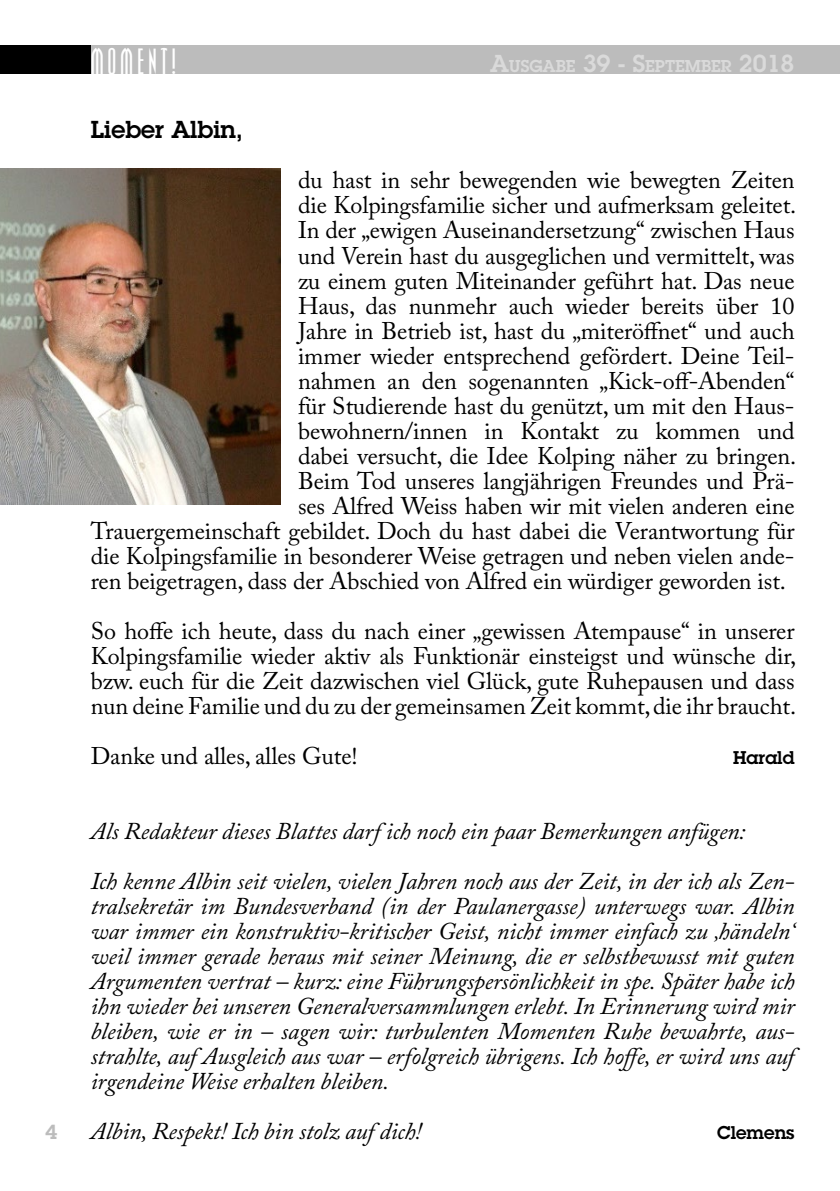
<style>
.page{position:relative;width:840px;height:1191px;background:#fff}
.page>*{position:absolute;margin:0;border:0;box-sizing:border-box;transform-origin:0 0}
.t1{font:38px "Pritchard";letter-spacing:.1em;color:#fff}
.t2{font:24px/25px "Adobe Caslon Pro";letter-spacing:-.005em;color:#000;text-align:justify}
.t3{font:italic 24px/25px "Adobe Caslon Pro";letter-spacing:-.005em;color:#000}
.t4{font:600 24px "Lubalin Graph Std";color:#000}
.t5{font:600 20px "Lubalin Graph Std";color:#bcbcbc}
.t6{font:600 18px "Lubalin Graph Std";color:#000}
.t7{font:600 16.8px "Lubalin Graph Std";color:#dadada}
.s1{font-size:24px}
</style>
<div class="page">
<div style="left:17px;top:45px;width:822px;height:29px;background:#bcbcbc"></div>
<div style="left:0;top:45px;width:91px;height:29px;background:#000"></div>
<img style="left:0;top:169px;width:281px;height:335px">
<p class="t5" style="left:45px;top:1118px;width:13px">4</p>
<h1 class="t1" style="left:91px;top:42px;width:87px">MOMENT!</h1>
<p class="t4" style="left:91px;top:114px;width:154px">Lieber Albin,</p>
<p class="t7" style="left:490px;top:55px;width:306px"><span class="s1">A</span>USGABE <span class="s1">39 - S</span>EPTEMBER <span class="s1">2018</span></p>
<p class="t2" style="left:298px;top:168px;width:498px">du hast in sehr bewegenden wie bewegten Zeiten</p>
<p class="t2" style="left:298px;top:193px;width:499px">die Kolpingsfamilie sicher und aufmerksam geleitet.</p>
<p class="t2" style="left:298px;top:218px;width:497px">In der „ewigen Auseinandersetzung“ zwischen Haus</p>
<p class="t2" style="left:298px;top:243px;width:498px">und Verein hast du ausgeglichen und vermittelt, was</p>
<p class="t2" style="left:298px;top:268px;width:498px">zu einem guten Miteinander geführt hat. Das neue</p>
<p class="t2" style="left:298px;top:293px;width:497px">Haus, das nunmehr auch wieder bereits über 10</p>
<p class="t2" style="left:298px;top:318px;width:498px">Jahre in Betrieb ist, hast du „miteröffnet“ und auch</p>
<p class="t2" style="left:298px;top:343px;width:498px">immer wieder entsprechend gefördert. Deine Teil-</p>
<p class="t2" style="left:298px;top:368px;width:498px">nahmen an den sogenannten „Kick-off-Abenden“</p>
<p class="t2" style="left:298px;top:393px;width:498px">für Studierende hast du genützt, um mit den Haus-</p>
<p class="t2" style="left:298px;top:418px;width:498px">bewohnern/innen in Kontakt zu kommen und</p>
<p class="t2" style="left:298px;top:443px;width:499px">dabei versucht, die Idee Kolping näher zu bringen.</p>
<p class="t2" style="left:298px;top:468px;width:498px">Beim Tod unseres langjährigen Freundes und Prä-</p>
<p class="t2" style="left:298px;top:493px;width:498px">ses Alfred Weiss haben wir mit vielen anderen eine</p>
<p class="t2" style="left:91px;top:518px;width:704px">Trauergemeinschaft gebildet. Doch du hast dabei die Verantwortung für</p>
<p class="t2" style="left:91px;top:543px;width:704px">die Kolpingsfamilie in besonderer Weise getragen und neben vielen ande-</p>
<p class="t2" style="left:91px;top:568px;width:696px">ren beigetragen, dass der Abschied von Alfred ein würdiger geworden ist.</p>
<p class="t2" style="left:91px;top:618px;width:706px">So hoffe ich heute, dass du nach einer „gewissen Atempause“ in unserer Kolpingsfamilie wieder aktiv als Funktionär einsteigst und wünsche dir, bzw. euch für die Zeit dazwischen viel Glück, gute Ruhepausen und dass nun deine Familie und du zu der gemeinsamen Zeit kommt, die ihr braucht.</p>
<p class="t2" style="left:91px;top:743px;width:268px">Danke und alles, alles Gute!</p>
<p class="t6" style="left:733px;top:745px;width:63px">Harald</p>
<p class="t3" style="left:91px;top:805px;width:705px;line-height:50px">Als Redakteur dieses Blattes darf ich noch ein paar Bemerkungen anfügen:<br>Ich kenne Albin seit vielen, vielen Jahren noch aus der Zeit, in der ich als Zen-</p>
<p class="t3" style="left:91px;top:893px;width:705px;text-align:justify">tralsekretär im Bundesverband (in der Paulanergasse) unterwegs war. Albin war immer ein konstruktiv-kritischer Geist, nicht immer einfach zu ‚händeln‘ weil immer gerade heraus mit seiner Meinung, die er selbstbewusst mit guten Argumenten vertrat – kurz: eine Führungspersönlichkeit in spe. Später habe ich ihn wieder bei unseren Generalversammlungen erlebt. In Erinnerung wird mir bleiben, wie er in – sagen wir: turbulenten Momenten Ruhe bewahrte, aus&shy;strahlte, auf Ausgleich aus war – erfolgreich übrigens. Ich hoffe, er wird uns auf irgendeine Weise erhalten bleiben.</p>
<p class="t3" style="left:91px;top:1118px;width:332px">Albin, Respekt! Ich bin stolz auf dich!</p>
<p class="t6" style="left:716px;top:1120px;width:79px">Clemens</p>
</div>
